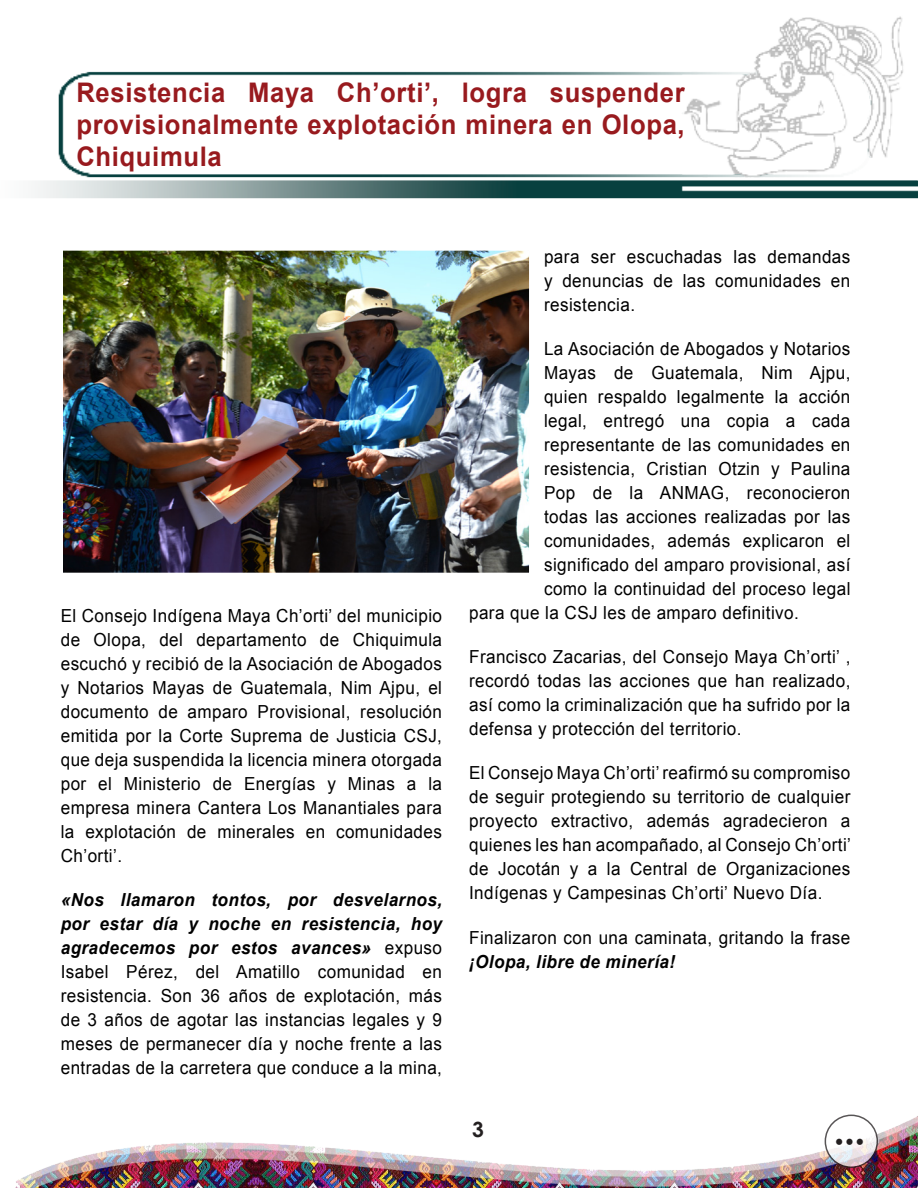
<style>
.page{position:relative;width:918px;height:1188px;background:#fff}
.page>*{position:absolute;margin:0;border:0;box-sizing:border-box;transform-origin:0 0}
.t1{font:36px "Ajilabalil Maya Naoj";color:#231f20}
.Titulo_01{font:700 27px/32.4px "Arial";letter-spacing:.025em;color:#981a1e;text-align:justify;scale:.95 1}
.t2{font:700 21px "Century Gothic";color:#231f20}
.Párrafo{font:18px/24px "Arial";letter-spacing:.025em;color:#000;text-align:justify;scale:.95 1}
.s1{font-weight:700;font-style:italic}
</style>
<div class="page">
<img style="left:15px;top:1114px;width:903px;height:74px">
<svg style="left:825px;top:1115px;width:52px;height:52px"></svg>
<div style="left:825px;top:1115px;width:53px;height:53px;border:2px solid #231f20;border-radius:50%"></div>
<img style="left:34px;top:16px;width:883px;height:183px">
<img style="left:63px;top:252px;width:465px;height:320px">
<p class="Titulo_01" style="left:76px;top:77px;width:642px">Resistencia Maya Ch’orti’, logra suspender provisionalmente explotación minera en Olopa, Chiquimula</p>
<p class="Párrafo" style="left:61px;top:604px;width:403px">El Consejo Indígena Maya Ch’orti’ del municipio de Olopa, del departamento de Chiquimula escuchó y recibió de la Asociación de Abogados y Notarios Mayas de Guatemala, Nim Ajpu, el documento de amparo Provisional, resolución emitida por la Corte Suprema de Justicia CSJ, que deja suspendida la licencia minera otorgada por el Ministerio de Energías y Minas a la empresa minera Cantera Los Manantiales para la explotación de minerales en comunidades Ch’orti’.</p>
<p class="Párrafo" style="left:61px;top:888px;width:403px"><span class="s1">«Nos llamaron tontos, por desvelarnos, por estar día y noche en resistencia, hoy agradecemos por estos avances»</span> expuso Isabel Pérez, del Amatillo comunidad en resistencia. Son 36 años de explotación, más de 3 años de agotar las instancias legales y 9 meses de permanecer día y noche frente a las entradas de la carretera que conduce a la mina,</p>
<p class="Párrafo" style="left:544px;top:244px;width:324px">para ser escuchadas las demandas y denuncias de las comunidades en resistencia.</p>
<p class="Párrafo" style="left:544px;top:337px;width:324px">La Asociación de Abogados y Notarios</p>
<p class="Párrafo" style="left:544px;top:361px;width:324px">Mayas de Guatemala, Nim Ajpu,</p>
<p class="Párrafo" style="left:544px;top:385px;width:324px">quien respaldo legalmente la acción</p>
<p class="Párrafo" style="left:544px;top:409px;width:324px">legal, entregó una copia a cada</p>
<p class="Párrafo" style="left:544px;top:433px;width:324px">representante de las comunidades en</p>
<p class="Párrafo" style="left:544px;top:457px;width:324px">resistencia, Cristian Otzin y Paulina</p>
<p class="Párrafo" style="left:544px;top:481px;width:324px">Pop de la ANMAG, reconocieron</p>
<p class="Párrafo" style="left:544px;top:505px;width:324px">todas las acciones realizadas por las</p>
<p class="Párrafo" style="left:544px;top:529px;width:324px">comunidades, además explicaron el</p>
<p class="Párrafo" style="left:544px;top:553px;width:324px">significado del amparo provisional, así</p>
<p class="Párrafo" style="left:544px;top:577px;width:324px">como la continuidad del proceso legal</p>
<p class="Párrafo" style="left:469px;top:601px;width:349px">para que la CSJ les de amparo definitivo.</p>
<p class="Párrafo" style="left:469px;top:645px;width:403px">Francisco Zacarias, del Consejo Maya Ch’orti’ , recordó todas las acciones que han realizado, así como la criminalización que ha sufrido por la defensa y protección del territorio.</p>
<p class="Párrafo" style="left:469px;top:761px;width:404px">El Consejo Maya Ch’orti’ reafirmó su compromiso de seguir protegiendo su territorio de cualquier proyecto extractivo, además agradecieron a quienes les han acompañado, al Consejo Ch’orti’ de Jocotán y a la Central de Organizaciones Indígenas y Campesinas Ch’orti’ Nuevo Día.</p>
<p class="Párrafo" style="left:469px;top:925px;width:403px">Finalizaron con una caminata, gritando la frase <span class="s1">¡Olopa, libre de minería!</span></p>
<p class="t2" style="left:472px;top:1114px;width:13px">3</p>
<p class="t1" style="left:831px;top:1112px;width:41px">3</p>
</div>
